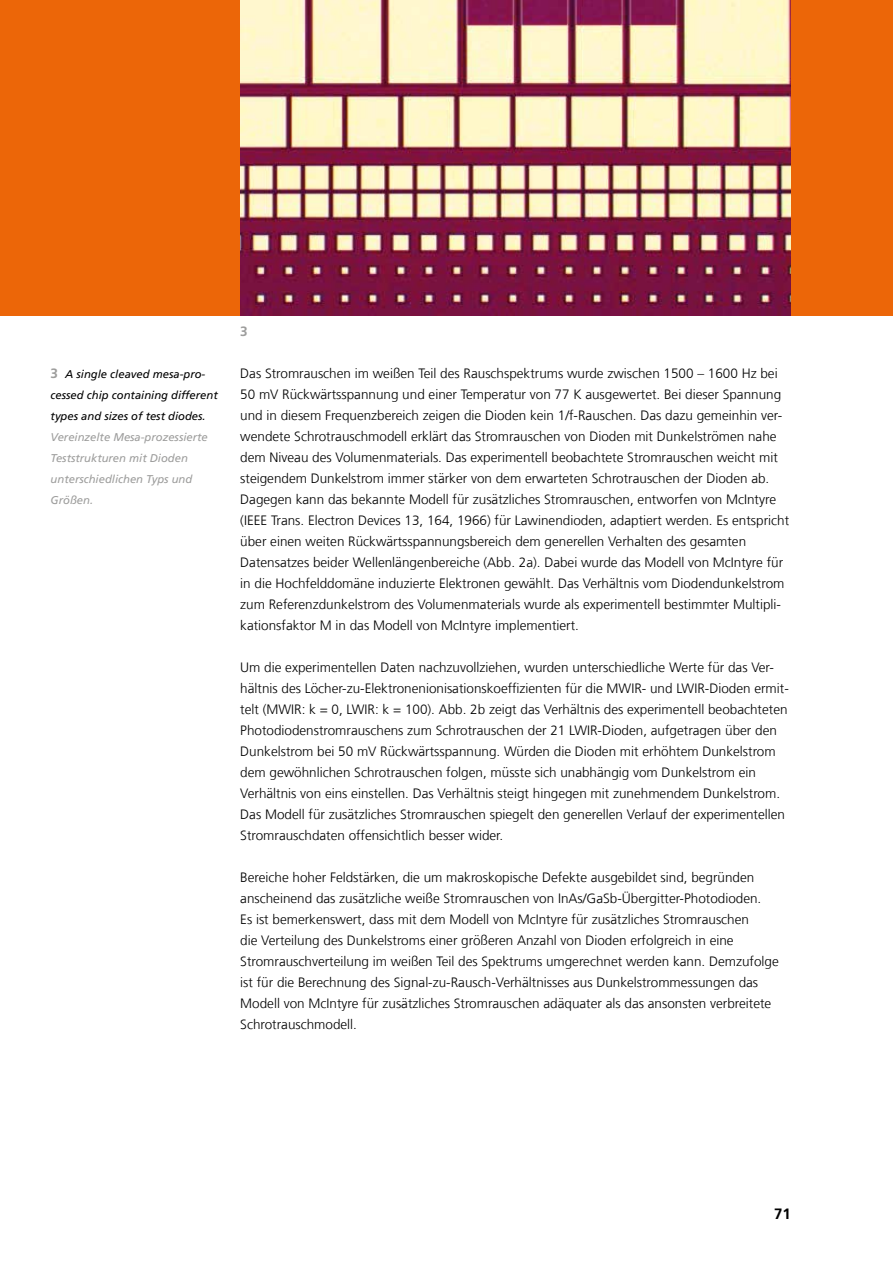
<style>
.page{position:relative;width:893px;height:1263px;background:#fff}
.page>*{position:absolute;margin:0;border:0;box-sizing:border-box;transform-origin:0 0}
.t1{font:700 15px "Frutiger LT Com";color:#000}
.t2{font:300 13.5px/21px "Frutiger LT Com";color:#000}
.t3{font:700 13.5px "Frutiger LT Com";color:#9d9d9c}
.t4{font:italic 11.25px/21px "Frutiger LT Com";color:#9d9d9c}
.t5{font:italic 11.25px/21px "Frutiger LT Com";color:#000}
.s1{font-weight:700;font-style:normal;font-size:13.5px;color:#9d9d9c}
</style>
<div class="page">
<div style="left:0;top:0;width:893px;height:315px;background:#ec6608"></div>
<img style="left:240px;top:0;width:551px;height:315px">
<p class="t5" style="left:51px;top:364px;width:169px"><span class="s1">3</span> A single cleaved mesa-pro&shy;cessed chip containing different types and sizes of test diodes.</p>
<p class="t4" style="left:51px;top:427px;width:159px">Vereinzelte Mesa-prozessierte<br>Teststrukturen mit Dioden unterschiedlichen Typs und<br>Größen.</p>
<p class="t3" style="left:240px;top:323px;width:9px">3</p>
<p class="t2" style="left:240px;top:363px;width:550px">Das Stromrauschen im weißen Teil des Rauschspektrums wurde zwischen 1500 – 1600 Hz bei 50 mV Rückwärtsspannung und einer Temperatur von 77 K ausgewertet. Bei dieser Spannung und in diesem Frequenzbereich zeigen die Dioden kein 1/f-Rauschen. Das dazu gemeinhin ver&shy;wendete Schrotrauschmodell erklärt das Stromrauschen von Dioden mit Dunkelströmen nahe dem Niveau des Volumenmaterials. Das experimentell beobachtete Stromrauschen weicht mit steigendem Dunkelstrom immer stärker von dem erwarteten Schrotrauschen der Dioden ab.<br>Dagegen kann das bekannte Modell für zusätzliches Stromrauschen, entworfen von McIntyre (IEEE Trans. Electron Devices 13, 164, 1966) für Lawinendioden, adaptiert werden. Es entspricht über einen weiten Rückwärtsspannungsbereich dem generellen Verhalten des gesamten Datensatzes beider Wellenlängenbereiche (Abb. 2a). Dabei wurde das Modell von McIntyre für in die Hochfelddomäne induzierte Elektronen gewählt. Das Verhältnis vom Diodendunkelstrom zum Referenzdunkelstrom des Volumenmaterials wurde als experimentell bestimmter Multipli&shy;kationsfaktor M in das Modell von McIntyre implementiert.</p>
<p class="t2" style="left:240px;top:657px;width:550px">Um die experimentellen Daten nachzuvollziehen, wurden unterschiedliche Werte für das Ver&shy;hältnis des Löcher-zu-Elektronenionisationskoeffizienten für die MWIR- und LWIR-Dioden ermit&shy;telt (MWIR: k = 0, LWIR: k = 100). Abb. 2b zeigt das Verhältnis des experimentell beobachteten Photodiodenstromrauschens zum Schrotrauschen der 21 LWIR-Dioden, aufgetragen über den Dunkelstrom bei 50 mV Rückwärtsspannung. Würden die Dioden mit erhöhtem Dunkelstrom dem gewöhnlichen Schrotrauschen folgen, müsste sich unabhängig vom Dunkelstrom ein Verhältnis von eins einstellen. Das Verhältnis steigt hingegen mit zunehmendem Dunkelstrom.<br>Das Modell für zusätzliches Stromrauschen spiegelt den generellen Verlauf der experimentellen Stromrauschdaten offensichtlich besser wider.</p>
<p class="t2" style="left:240px;top:867px;width:540px">Bereiche hoher Feldstärken, die um makroskopische Defekte ausgebildet sind, begründen anscheinend das zusätzliche weiße Stromrauschen von InAs/GaSb-Übergitter-Photodioden.<br>Es ist bemerkenswert, dass mit dem Modell von McIntyre für zusätzliches Stromrauschen<br>die Verteilung des Dunkelstroms einer größeren Anzahl von Dioden erfolgreich in eine Stromrauschverteilung im weißen Teil des Spektrums umgerechnet werden kann. Demzufolge ist für die Berechnung des Signal-zu-Rausch-Verhältnisses aus Dunkelstrommessungen das Modell von McIntyre für zusätzliches Stromrauschen adäquater als das ansonsten verbreitete Schrotrauschmodell.</p>
<p class="t1" style="left:774px;top:1205px;width:18px">71</p>
</div>
